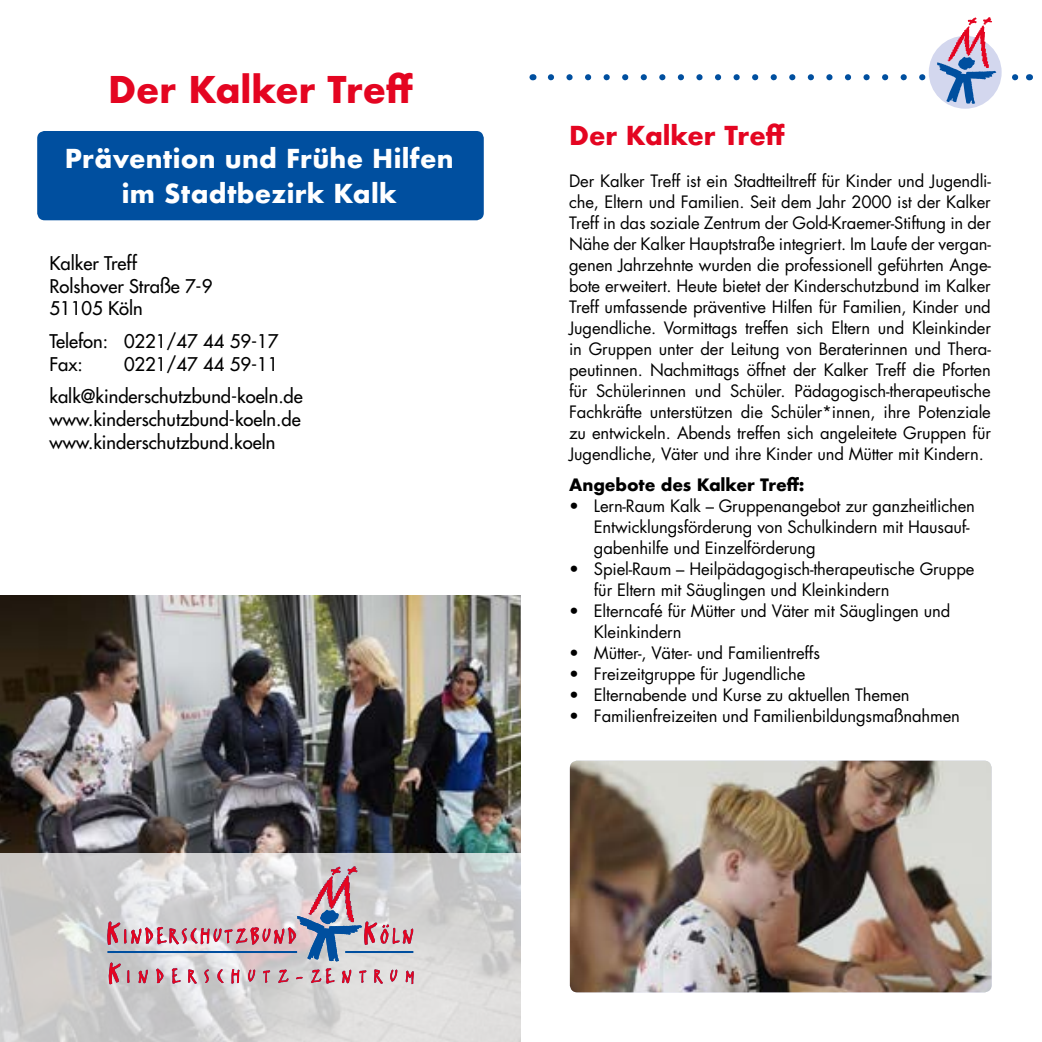
<style>
.page{position:relative;width:1042px;height:1042px;background:#fff}
.page>*{position:absolute;margin:0;border:0;box-sizing:border-box;transform-origin:0 0}
.t1{font:700 35.88px "Futura";color:#e40521}
.t2{font:700 25.38px/35px "Futura";letter-spacing:.01em;color:#fff;text-align:center}
.t3{font:700 25.38px "Futura";color:#e40521}
.t4{font:18.38px/22.8px "Futura";color:#000}
.t5{font:16.62px/21px "Futura";letter-spacing:-.01em;color:#000}
.t6{font:700 16.62px "Futura";letter-spacing:-.01em;color:#000}
</style>
<div class="page">
<div style="left:37px;top:131px;width:447px;height:89px;background:#004f9f;border-radius:7px"></div>
<img style="left:0;top:595px;width:521px;height:258px">
<svg style="left:0;top:853px;width:521px;height:189px;background:#d2d1d1"></svg>
<svg style="left:107px;top:866px;width:307px;height:118px;background:#ccbcc4"></svg>
<img style="left:570px;top:760px;width:421px;height:232px">
<div style="left:929px;top:36px;width:72px;height:73px;background:#d3d7ee;border-radius:50%"></div>
<svg style="left:551px;top:17px;width:468px;height:87px"></svg>
<h1 class="t1" style="left:108px;top:64px;width:306px">Der Kalker Treff</h1>
<h2 class="t2" style="left:65px;top:140px;width:390px">Prävention und Frühe Hilfen im Stadtbezirk Kalk</h2>
<p class="t4" style="left:50px;top:252px;width:164px">Kalker Treff<br>Rolshover Straße 7-9<br>51105 Köln</p>
<p class="t4" style="left:50px;top:330px;width:230px">Telefon: 0221/47 44 59-17<br>Fax:</p>
<p class="t4" style="left:50px;top:348px;width:255px;line-height:32.7px;text-indent:74px">0221/47 44 59-11 kalk@kinderschutzbund-koeln.de</p>
<p class="t4" style="left:50px;top:408px;width:252px">www.kinderschutzbund-koeln.de www.kinderschutzbund.koeln</p>
<h2 class="t3" style="left:569px;top:117px;width:217px">Der Kalker Treff</h2>
<p class="t5" style="left:569px;top:170px;width:423px;text-align:justify">Der Kalker Treff ist ein Stadtteiltreff für Kinder und Jugendli&shy;che, Eltern und Familien. Seit dem Jahr 2000 ist der Kalker Treff in das soziale Zentrum der Gold-Kraemer-Stiftung in der Nähe der Kalker Hauptstraße integriert. Im Laufe der vergan&shy;genen Jahrzehnte wurden die professionell geführten Ange&shy;bote erweitert. Heute bietet der Kinderschutzbund im Kalker Treff umfassende präventive Hilfen für Familien, Kinder und Jugendliche. Vormittags treffen sich Eltern und Kleinkinder in Gruppen unter der Leitung von Beraterinnen und Thera&shy;peutinnen. Nachmittags öffnet der Kalker Treff die Pforten für Schülerinnen und Schüler. Pädagogisch-therapeutische Fachkräfte unterstützen die Schüler*innen, ihre Potenziale zu entwickeln. Abends treffen sich angeleitete Gruppen für Jugendliche, Väter und ihre Kinder und Mütter mit Kindern.</p>
<p class="t6" style="left:569px;top:472px;width:237px">Angebote des Kalker Treff:</p>
<p class="t5" style="left:594px;top:495px;width:382px;text-indent:-25px">• Lern-Raum Kalk – Gruppenangebot zur ganzheitlichen<br>Entwicklungsförderung von Schulkindern mit Hausauf&shy;gabenhilfe und Einzelförderung</p>
<p class="t5" style="left:594px;top:558px;width:382px;text-indent:-25px">• Spiel-Raum – Heilpädagogisch-therapeutische Gruppe für Eltern mit Säuglingen und Kleinkindern</p>
<p class="t5" style="left:594px;top:600px;width:358px;text-indent:-25px">• Elterncafé für Mütter und Väter mit Säuglingen und<br>Kleinkindern</p>
<p class="t5" style="left:569px;top:642px;width:252px">• Mütter-, Väter- und Familientreffs</p>
<p class="t5" style="left:569px;top:663px;width:238px">• Freizeitgruppe für Jugendliche</p>
<p class="t5" style="left:569px;top:684px;width:342px">• Elternabende und Kurse zu aktuellen Themen</p>
<p class="t5" style="left:569px;top:705px;width:392px">• Familienfreizeiten und Familienbildungsmaßnahmen</p>
</div>
